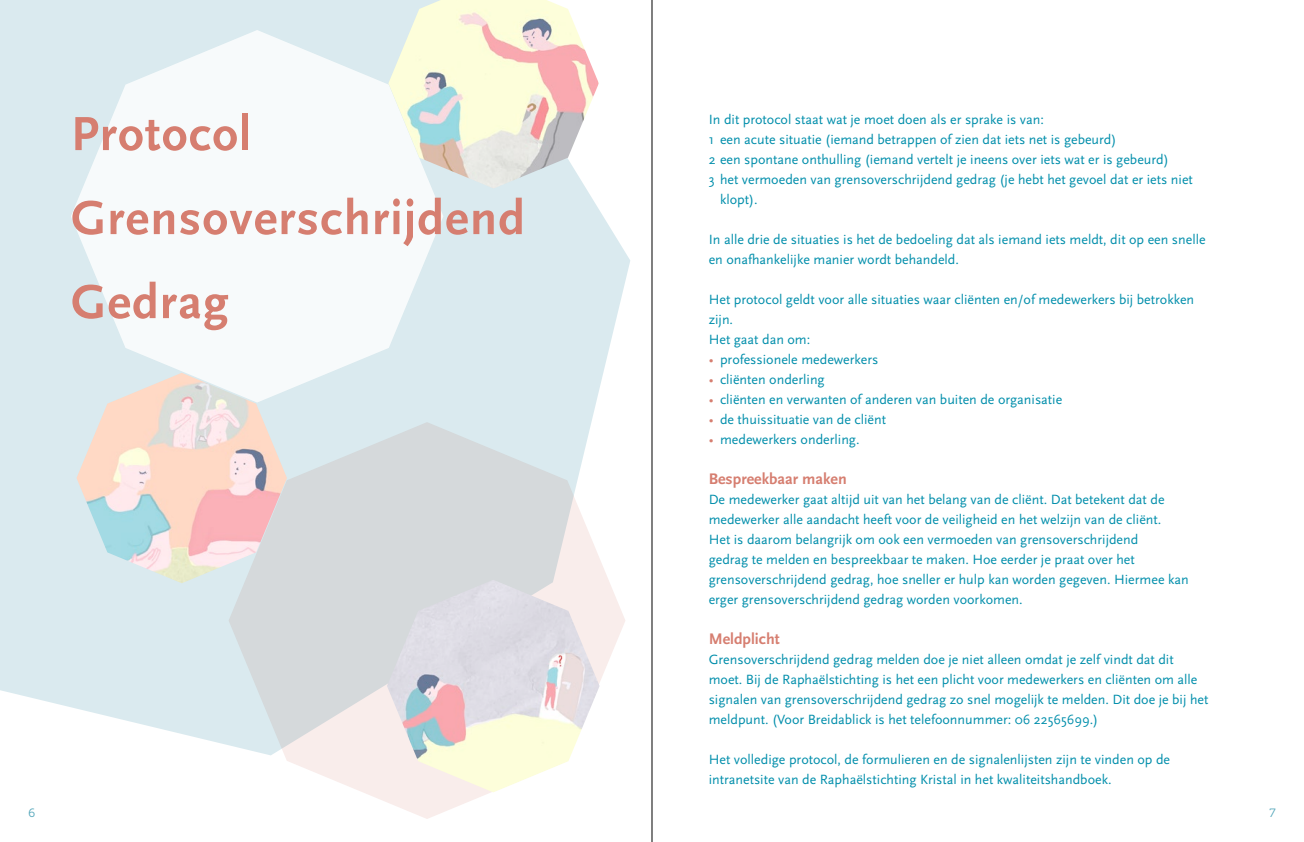
<style>
.page{position:relative;width:1304px;height:842px;background:#fff}
.page>*{position:absolute;margin:0;border:0;box-sizing:border-box;transform-origin:0 0}
.t1{font:700 50px/84px "Scala Sans";letter-spacing:.025em;color:#d67e70}
.t2{font:700 16px "Scala Sans";color:#d67e70}
.t3{font:14px/20px "Scala Sans";color:#008eab}
.t4{font:12px "Museo 300";color:#51a5b9}
.s1{color:#d67e70}
</style>
<div class="page">
<svg style="left:0;top:1px;width:630px;height:744px;background:#deecf1"></svg>
<hr style="left:652px;top:1px;width:1px;height:841px;background:#000">
<svg style="left:229px;top:422px;width:396px;height:397px;fill:#d5d9db"></svg>
<svg style="left:71px;top:30px;width:372px;height:373px"></svg>
<img style="left:77px;top:373px;width:210px;height:210px">
<img style="left:387px;top:580px;width:213px;height:212px">
<img style="left:388px;top:1px;width:211px;height:188px">
<h1 class="t1" style="left:71px;top:93px;width:456px">Protocol<br>Grensoverschrijdend<br>Gedrag</h1>
<p class="t3" style="left:709px;top:110px;width:337px">In dit protocol staat wat je moet doen als er sprake is van:</p>
<p class="t3" style="left:709px;top:130px;width:409px">1 een acute situatie (iemand betrappen of zien dat iets net is gebeurd)</p>
<p class="t3" style="left:709px;top:150px;width:462px">2 een spontane onthulling (iemand vertelt je ineens over iets wat er is gebeurd)</p>
<p class="t3" style="left:709px;top:170px;width:486px">3 het vermoeden van grensoverschrijdend gedrag (je hebt het gevoel dat er iets niet</p>
<p class="t3" style="left:720px;top:190px;width:39px">klopt).</p>
<p class="t3" style="left:709px;top:230px;width:498px">In alle drie de situaties is het de bedoeling dat als iemand iets meldt, dit op een snelle en onafhankelijke manier wordt behandeld.</p>
<p class="t3" style="left:709px;top:290px;width:487px">Het protocol geldt voor alle situaties waar cliënten en/of medewerkers bij betrokken zijn.<br>Het gaat dan om:</p>
<p class="t3" style="left:709px;top:350px;width:171px"><span class="s1">•</span> professionele medewerkers</p>
<p class="t3" style="left:709px;top:370px;width:118px"><span class="s1">•</span> cliënten onderling</p>
<p class="t3" style="left:709px;top:390px;width:355px"><span class="s1">•</span> cliënten en verwanten of anderen van buiten de organisatie</p>
<p class="t3" style="left:709px;top:410px;width:179px"><span class="s1">•</span> de thuissituatie van de cliënt</p>
<p class="t3" style="left:709px;top:430px;width:152px"><span class="s1">•</span> medewerkers onderling.</p>
<p class="t2" style="left:709px;top:470px;width:140px">Bespreekbaar maken</p>
<p class="t3" style="left:709px;top:490px;width:482px">De medewerker gaat altijd uit van het belang van de cliënt. Dat betekent dat de medewerker alle aandacht heeft voor de veiligheid en het welzijn van de cliënt.<br>Het is daarom belangrijk om ook een vermoeden van grensoverschrijdend<br>gedrag te melden en bespreekbaar te maken. Hoe eerder je praat over het grensoverschrijdend gedrag, hoe sneller er hulp kan worden gegeven. Hiermee kan erger grensoverschrijdend gedrag worden voorkomen.</p>
<p class="t2" style="left:709px;top:630px;width:73px">Meldplicht</p>
<p class="t3" style="left:709px;top:650px;width:501px">Grensoverschrijdend gedrag melden doe je niet alleen omdat je zelf vindt dat dit moet. Bij de Raphaëlstichting is het een plicht voor medewerkers en cliënten om alle signalen van grensoverschrijdend gedrag zo snel mogelijk te melden. Dit doe je bij het meldpunt. (Voor Breidablick is het telefoonnummer: 06 22565699.)</p>
<p class="t3" style="left:709px;top:750px;width:463px">Het volledige protocol, de formulieren en de signalenlijsten zijn te vinden op de intranetsite van de Raphaëlstichting Kristal in het kwaliteitshandboek.</p>
<p class="t4" style="left:28px;top:806px;width:8px">6</p>
<p class="t4" style="left:1269px;top:806px;width:8px">7</p>
</div>
